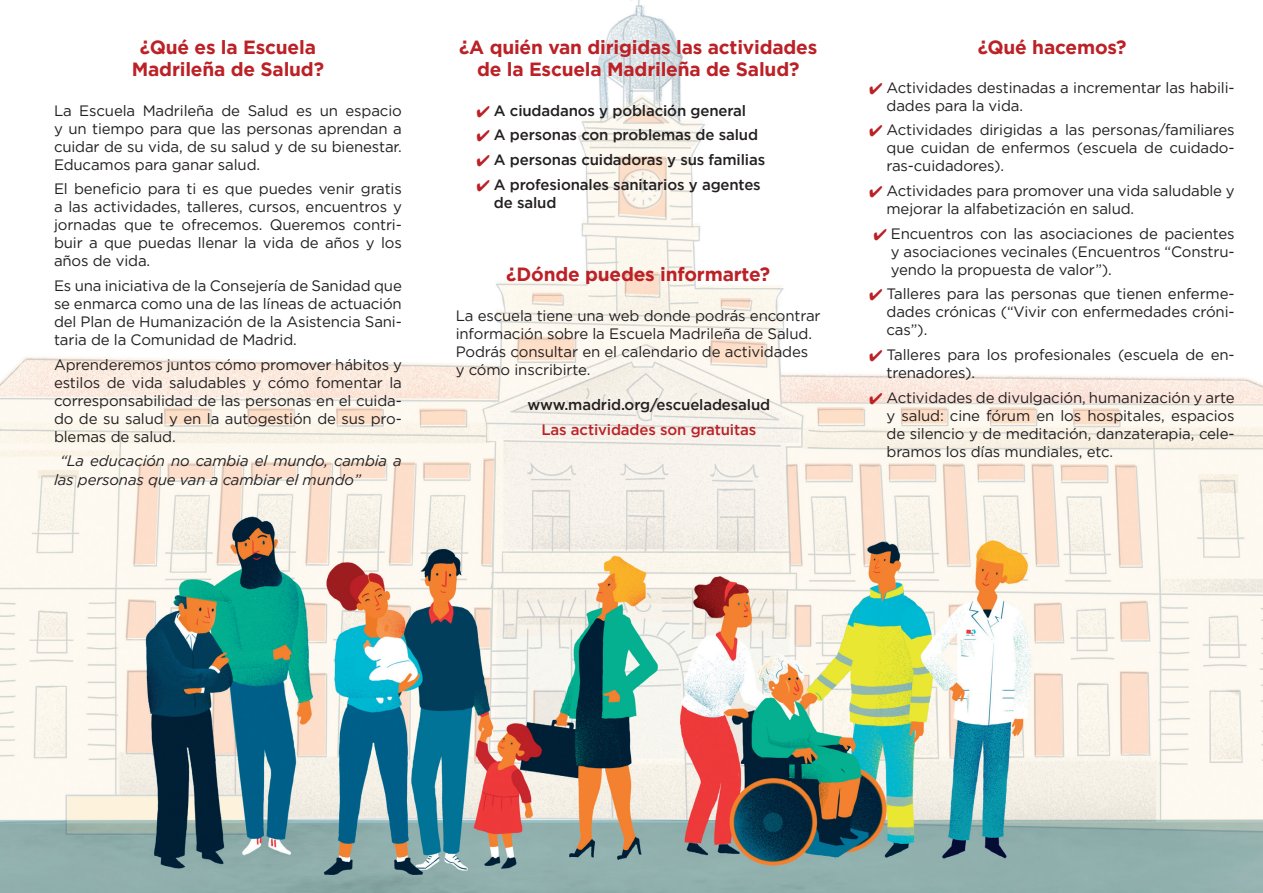
<style>
.page{position:relative;width:1263px;height:893px;background:#fff}
.page>*{position:absolute;margin:0;border:0;box-sizing:border-box;transform-origin:0 0}
.t1{font:700 19.05px/23px "Gotham";letter-spacing:-.01em;color:#bb2126;text-align:center}
.t2{font:15px/18px "Gotham";letter-spacing:-.01em;color:#231f20;text-align:justify}
.t3{font:500 15px/24.6px "Gotham";letter-spacing:-.01em;color:#231f20}
.t4{font:italic 15px/18.3px "Gotham";letter-spacing:-.01em;color:#231f20}
.t5{font:500 15px "Gotham";letter-spacing:-.01em;color:#bb2126}
</style>
<div class="page">
<img style="left:0;top:0;width:1263px;height:893px">
<svg style="left:477px;top:105px;width:13px;height:12px"></svg>
<svg style="left:477px;top:130px;width:13px;height:12px"></svg>
<svg style="left:477px;top:155px;width:13px;height:11px"></svg>
<svg style="left:477px;top:179px;width:13px;height:12px"></svg>
<svg style="left:870px;top:82px;width:12px;height:12px"></svg>
<svg style="left:870px;top:125px;width:12px;height:12px"></svg>
<svg style="left:870px;top:186px;width:12px;height:11px"></svg>
<svg style="left:874px;top:228px;width:12px;height:12px"></svg>
<svg style="left:870px;top:289px;width:12px;height:12px"></svg>
<svg style="left:870px;top:350px;width:12px;height:11px"></svg>
<svg style="left:870px;top:392px;width:12px;height:12px"></svg>
<p class="t1" style="left:132px;top:35px;width:194px">¿Qué es la Escuela<br>Madrileña de Salud?</p>
<p class="t2" style="left:54px;top:101px;width:349px">La Escuela Madrileña de Salud es un espacio y un tiempo para que las personas aprendan a cuidar de su vida, de su salud y de su bienestar.<br>Educamos para ganar salud.</p>
<p class="t2" style="left:54px;top:180px;width:349px">El beneficio para ti es que puedes venir gratis a las actividades, talleres, cursos, encuentros y jornadas que te ofrecemos. Queremos contri&shy;buir a que puedas llenar la vida de años y los años de vida.</p>
<p class="t2" style="left:54px;top:276px;width:349px">Es una iniciativa de la Consejería de Sanidad que se enmarca como una de las líneas de actuación del Plan de Humanización de la Asistencia Sani&shy;taria de la Comunidad de Madrid.</p>
<p class="t2" style="left:54px;top:355px;width:349px">Aprenderemos juntos cómo promover hábitos y estilos de vida saludables y cómo fomentar la corresponsabilidad de las personas en el cuida&shy;do de su salud y en la autogestión de sus pro&shy;blemas de salud.</p>
<p class="t4" style="left:54px;top:452px;width:349px;text-indent:6px">“La educación no cambia el mundo, cambia a las personas que van a cambiar el mundo”</p>
<p class="t1" style="left:459px;top:35px;width:360px">¿A quién van dirigidas las actividades de la Escuela Madrileña de Salud?</p>
<p class="t3" style="left:494px;top:98px;width:273px">A ciudadanos y población general<br>A personas con problemas de salud A personas cuidadoras y sus familias A profesionales sanitarios y agentes</p>
<p class="t3" style="left:494px;top:190px;width:64px">de salud</p>
<p class="t1" style="left:506px;top:263px;width:265px">¿Dónde puedes informarte?</p>
<p class="t2" style="left:456px;top:306px;width:366px;text-align:left">La escuela tiene una web donde podrás encontrar información sobre la Escuela Madrileña de Salud.<br>Podrás consultar en el calendario de actividades y cómo inscribirte.</p>
<p class="t3" style="left:527px;top:392px;width:244px">www.madrid.org/escueladesalud</p>
<p class="t5" style="left:541px;top:420px;width:216px">Las actividades son gratuitas</p>
<p class="t1" style="left:978px;top:35px;width:150px">¿Qué hacemos?</p>
<p class="t2" style="left:886px;top:78px;width:350px">Actividades destinadas a incrementar las habili&shy;dades para la vida.</p>
<p class="t2" style="left:886px;top:121px;width:350px">Actividades dirigidas a las personas/familiares que cuidan de enfermos (escuela de cuidado&shy;ras-cuidadores).</p>
<p class="t2" style="left:886px;top:181px;width:350px">Actividades para promover una vida saludable y mejorar la alfabetización en salud.</p>
<p class="t2" style="left:891px;top:224px;width:345px">Encuentros con las asociaciones de pacientes y asociaciones vecinales (Encuentros “Constru&shy;yendo la propuesta de valor”).</p>
<p class="t2" style="left:886px;top:285px;width:350px">Talleres para las personas que tienen enferme&shy;dades crónicas (“Vivir con enfermedades cróni&shy;cas”).</p>
<p class="t2" style="left:886px;top:345px;width:350px">Talleres para los profesionales (escuela de en&shy;trenadores).</p>
<p class="t2" style="left:886px;top:388px;width:350px">Actividades de divulgación, humanización y arte y salud: cine fórum en los hospitales, espacios de silencio y de meditación, danzaterapia, cele&shy;bramos los días mundiales, etc.</p>
</div>
